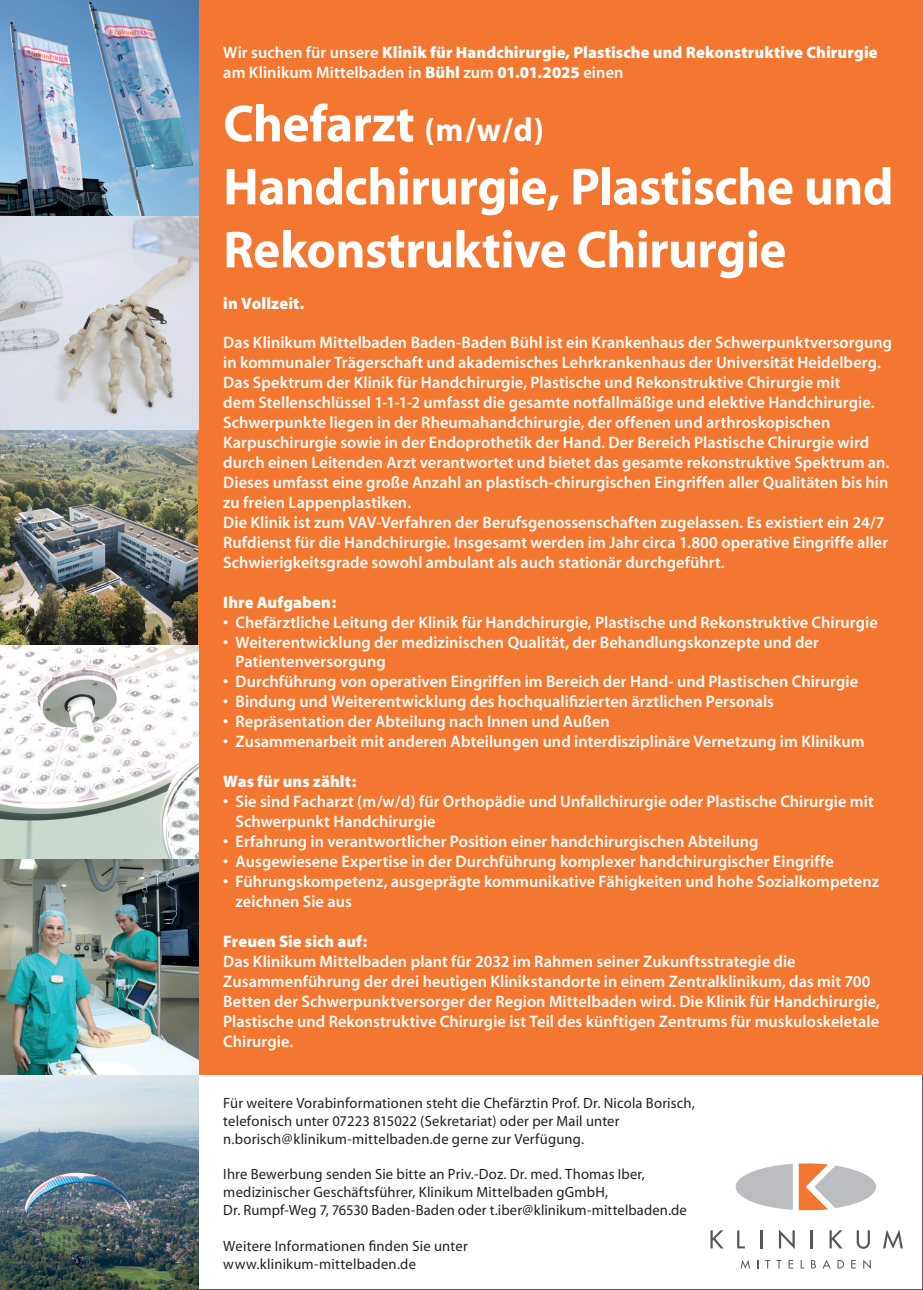
<style>
.page{position:relative;width:923px;height:1290px;background:#fff}
.page>*{position:absolute;margin:0;border:0;box-sizing:border-box;transform-origin:0 0}
.t1{font:52.5px/63px "Myriad MM 700 600";letter-spacing:-.01em;color:#fff}
.t2{font:16.62px/19.9px "Myriad MM 565 600";letter-spacing:.005em;color:#fff}
.t3{font:16.62px "Myriad MM 830 600";letter-spacing:.005em;color:#fff}
.t4{font:14.88px/17.8px "Myriad MM 400 600";letter-spacing:.015em;color:#231f20}
.s1{font-family:"Myriad MM 565 600"}
.s2{font-family:"Myriad MM 830 600"}
.s3{font-size:33.25px}
</style>
<div class="page">
<img style="left:0;top:430px;width:198px;height:215px">
<div style="left:198px;top:0;width:725px;height:1075px;background:#f37730"></div>
<svg style="left:0;top:645px;width:198px;height:215px"></svg>
<svg style="left:0;top:215px;width:198px;height:215px;background:#d0d2d7"></svg>
<svg style="left:740px;top:1260px;width:10px;height:8px"></svg>
<svg style="left:765px;top:1260px;width:5px;height:8px"></svg>
<svg style="left:776px;top:1260px;width:5px;height:8px"></svg>
<svg style="left:788px;top:1260px;width:5px;height:8px"></svg>
<svg style="left:800px;top:1260px;width:4px;height:8px"></svg>
<svg style="left:811px;top:1260px;width:5px;height:8px"></svg>
<svg style="left:822px;top:1259px;width:8px;height:9px"></svg>
<svg style="left:837px;top:1260px;width:7px;height:8px"></svg>
<svg style="left:851px;top:1260px;width:5px;height:8px"></svg>
<svg style="left:863px;top:1259px;width:7px;height:10px"></svg>
<svg style="left:710px;top:1230px;width:13px;height:18px"></svg>
<svg style="left:737px;top:1230px;width:8px;height:18px"></svg>
<hr style="left:760px;top:1230px;width:3px;height:18px;background:#57585a">
<svg style="left:779px;top:1229px;width:15px;height:20px"></svg>
<hr style="left:810px;top:1230px;width:3px;height:18px;background:#57585a">
<svg style="left:829px;top:1230px;width:13px;height:18px"></svg>
<svg style="left:856px;top:1230px;width:14px;height:19px"></svg>
<svg style="left:883px;top:1229px;width:20px;height:20px"></svg>
<svg style="left:814px;top:1165px;width:62px;height:43px;fill:#bcbdc0"></svg>
<svg style="left:735px;top:1164px;width:58px;height:46px"></svg>
<svg style="left:799px;top:1163px;width:29px;height:47px"></svg>
<img style="left:0;top:0;width:198px;height:215px">
<img style="left:0;top:1075px;width:198px;height:215px">
<img style="left:0;top:860px;width:198px;height:215px">
<p class="t3" style="left:223px;top:45px;width:656px"><span class="s1">Wir suchen für unsere</span> Klinik für Handchirurgie, Plastische und Rekonstruktive Chirurgie</p>
<p class="t2" style="left:223px;top:64px;width:402px">am Klinikum Mittelbaden in <span class="s2">Bühl</span> zum <span class="s2">01.01.2025</span> einen</p>
<h1 class="t1" style="left:223px;top:95px;width:671px">Chefarzt <span class="s3">(m/w/d)<br></span>Handchirurgie, Plastische und<br>Rekonstruktive Chirurgie</h1>
<p class="t3" style="left:223px;top:296px;width:83px">in Vollzeit.</p>
<p class="t2" style="left:223px;top:333px;width:670px">Das Klinikum Mittelbaden Baden-Baden Bühl ist ein Krankenhaus der Schwerpunktversorgung in kommunaler Trägerschaft und akademisches Lehrkrankenhaus der Universität Heidelberg.<br>Das Spektrum der Klinik für Handchirurgie, Plastische und Rekonstruktive Chirurgie mit<br>dem Stellenschlüssel 1-1-1-2 umfasst die gesamte notfallmäßige und elektive Handchirurgie.<br>Schwerpunkte liegen in der Rheumahandchirurgie, der offenen und arthroskopischen Karpuschirurgie sowie in der Endoprothetik der Hand. Der Bereich Plastische Chirurgie wird durch einen Leitenden Arzt verantwortet und bietet das gesamte rekonstruktive Spektrum an.<br>Dieses umfasst eine große Anzahl an plastisch-chirurgischen Eingriffen aller Qualitäten bis hin zu freien Lappenplastiken.<br>Die Klinik ist zum VAV-Verfahren der Berufsgenossenschaften zugelassen. Es existiert ein 24/7<br>Rufdienst für die Handchirurgie. Insgesamt werden im Jahr circa 1.800 operative Eingriffe aller Schwierigkeitsgrade sowohl ambulant als auch stationär durchgeführt.</p>
<p class="t3" style="left:223px;top:594px;width:114px">Ihre Aufgaben:</p>
<p class="t2" style="left:223px;top:613px;width:656px">• Chefärztliche Leitung der Klinik für Handchirurgie, Plastische und Rekonstruktive Chirurgie</p>
<p class="t2" style="left:235px;top:633px;width:585px;text-indent:-12px">• Weiterentwicklung der medizinischen Qualität, der Behandlungskonzepte und der<br>Patientenversorgung</p>
<p class="t2" style="left:223px;top:673px;width:636px">• Durchführung von operativen Eingriffen im Bereich der Hand- und Plastischen Chirurgie</p>
<p class="t2" style="left:223px;top:693px;width:552px">• Bindung und Weiterentwicklung des hochqualifizierten ärztlichen Personals</p>
<p class="t2" style="left:223px;top:713px;width:388px">• Repräsentation der Abteilung nach Innen und Außen</p>
<p class="t2" style="left:223px;top:732px;width:643px">• Zusammenarbeit mit anderen Abteilungen und interdisziplinäre Vernetzung im Klinikum</p>
<p class="t3" style="left:223px;top:773px;width:134px">Was für uns zählt:</p>
<p class="t2" style="left:235px;top:792px;width:639px;text-indent:-12px">• Sie sind Facharzt (m/w/d) für Orthopädie und Unfallchirurgie oder Plastische Chirurgie mit<br>Schwerpunkt Handchirurgie</p>
<p class="t2" style="left:223px;top:832px;width:536px">• Erfahrung in verantwortlicher Position einer handchirurgischen Abteilung</p>
<p class="t2" style="left:223px;top:852px;width:612px">• Ausgewiesene Expertise in der Durchführung komplexer handchirurgischer Eingriffe</p>
<p class="t2" style="left:235px;top:872px;width:645px;text-indent:-12px">• Führungskompetenz, ausgeprägte kommunikative Fähigkeiten und hohe Sozialkompetenz zeichnen Sie aus</p>
<p class="t3" style="left:223px;top:933px;width:145px">Freuen Sie sich auf:</p>
<p class="t2" style="left:223px;top:952px;width:658px">Das Klinikum Mittelbaden plant für 2032 im Rahmen seiner Zukunftsstrategie die Zusammenführung der drei heutigen Klinikstandorte in einem Zentralklinikum, das mit 700<br>Betten der Schwerpunktversorger der Region Mittelbaden wird. Die Klinik für Handchirurgie, Plastische und Rekonstruktive Chirurgie ist Teil des künftigen Zentrums für muskuloskeletale Chirurgie.</p>
<p class="t4" style="left:223px;top:1095px;width:473px">Für weitere Vorabinformationen steht die Chefärztin Prof. Dr. Nicola Borisch, telefonisch unter 07223 815022 (Sekretariat) oder per Mail unter n.borisch@klinikum-mittelbaden.de gerne zur Verfügung.</p>
<p class="t4" style="left:223px;top:1166px;width:465px">Ihre Bewerbung senden Sie bitte an Priv.-Doz. Dr. med. Thomas Iber, medizinischer Geschäftsführer, Klinikum Mittelbaden gGmbH,<br>Dr. Rumpf-Weg 7, 76530 Baden-Baden oder t.iber@klinikum-mittelbaden.de</p>
<p class="t4" style="left:223px;top:1237px;width:246px">Weitere Informationen finden Sie unter www.klinikum-mittelbaden.de</p>
</div>
